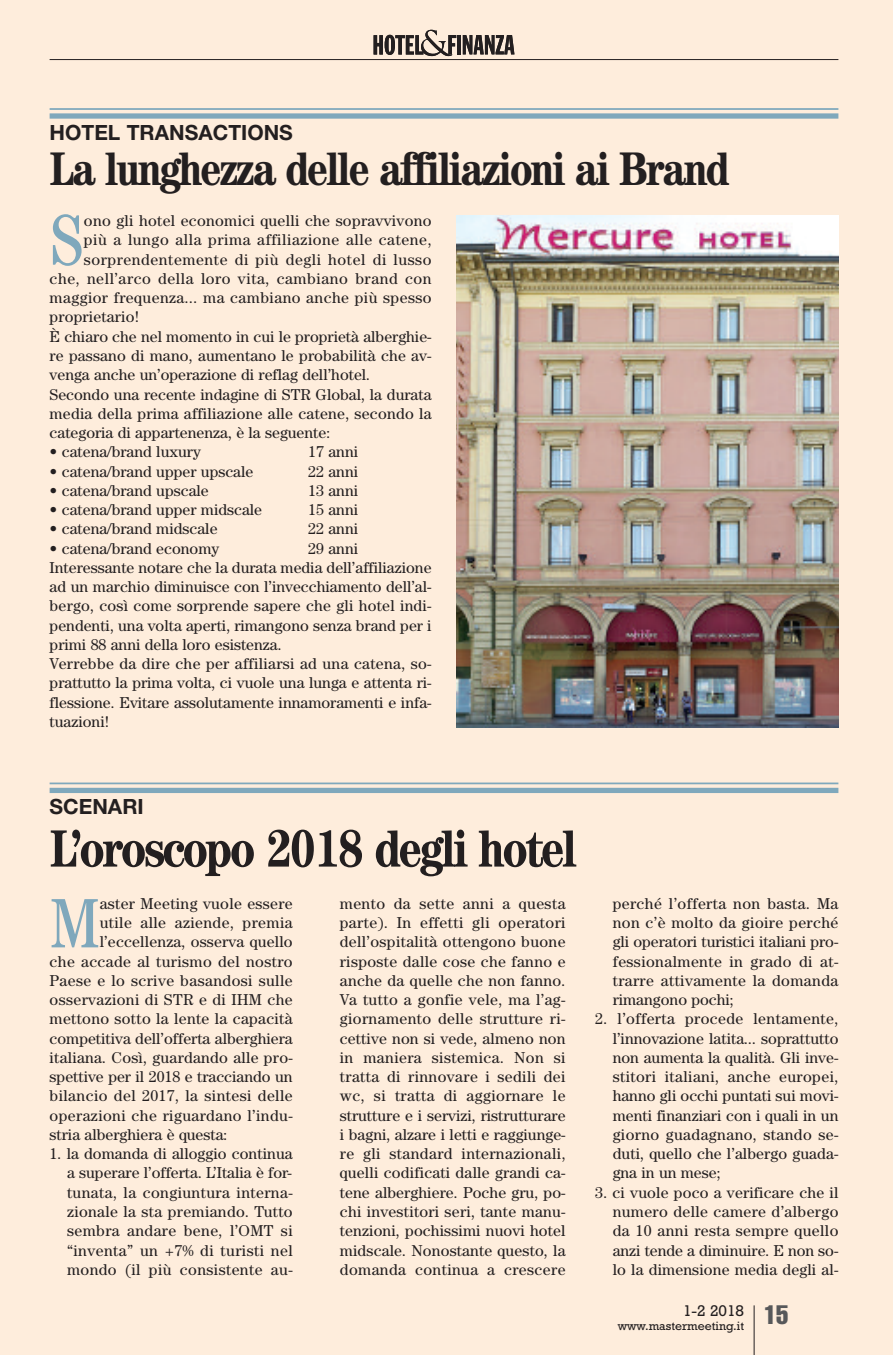
<style>
.page{position:relative;width:893px;height:1355px;background:#fff}
.page>*{position:absolute;margin:0;border:0;box-sizing:border-box;transform-origin:0 0}
.t1{font:condensed 71.75px "Century";color:#7fa8bc}
.t2{font:condensed 70px "Century";color:#7fa8bc}
.t3{font:700 condensed 52.5px "Century";letter-spacing:-.04em;color:#231f20}
.t4{font:700 condensed 47.25px "Century";letter-spacing:-.04em;color:#231f20}
.t5{font:700 21px "Helvetica Neue";color:#231f20}
.t6{font:15.75px/19.2px "Century";letter-spacing:.01em;color:#231f20;text-align:justify}
.t7{font:15.75px "Century";letter-spacing:.035em;color:#231f20}
.t8{font:15.75px "Rockwell";color:#231f20}
.t9{font:12.25px "Rockwell";color:#231f20}
</style>
<div class="page">
<div style="left:0;top:0;width:893px;height:1354px;background:#feeddc"></div>
<hr style="left:754px;top:1305px;width:1px;height:49px;background:#231f20">
<hr style="left:50px;top:59px;width:788px;height:1px;background:#231f20">
<hr style="left:457px;top:35px;width:4px;height:19px;background:#231f20">
<svg style="left:463px;top:35px;width:51px;height:19px"></svg>
<svg style="left:374px;top:30px;width:82px;height:26px"></svg>
<hr style="left:50px;top:108px;width:788px;height:2px;background:#7fa8bc">
<div style="left:50px;top:113px;width:788px;height:6px;background:#7fa8bc"></div>
<hr style="left:50px;top:782px;width:788px;height:2px;background:#7fa8bc">
<div style="left:50px;top:787px;width:788px;height:6px;background:#7fa8bc"></div>
<img style="left:456px;top:215px;width:382px;height:512px">
<h3 class="t5" style="left:50px;top:125px;width:245px">HOTEL TRANSACTIONS</h3>
<h3 class="t4" style="left:50px;top:153px;width:681px">La lunghezza delle affiliazioni ai Brand</h3>
<h1 class="t1" style="left:50px;top:215px;width:36px">S</h1>
<p class="t6" style="left:84px;top:212px;width:349px">ono gli hotel economici quelli che sopravvivono</p>
<p class="t7" style="left:84px;top:234px;width:349px">più a lungo alla prima affiliazione alle catene,</p>
<p class="t7" style="left:84px;top:254px;width:349px">sorprendentemente di più degli hotel di lusso</p>
<p class="t7" style="left:50px;top:273px;width:383px">che, nell’arco della loro vita, cambiano brand con</p>
<p class="t6" style="left:50px;top:289px;width:383px">maggior frequenza... ma cambiano anche più spesso</p>
<p class="t6" style="left:50px;top:309px;width:91px">proprietario!</p>
<p class="t6" style="left:50px;top:328px;width:383px">È chiaro che nel momento in cui le proprietà alberghie-</p>
<p class="t6" style="left:50px;top:347px;width:383px">re passano di mano, aumentano le probabilità che av-</p>
<p class="t6" style="left:50px;top:366px;width:322px">venga anche un’operazione di reflag dell’hotel.</p>
<p class="t6" style="left:50px;top:386px;width:383px">Secondo una recente indagine di STR Global, la durata</p>
<p class="t6" style="left:50px;top:405px;width:383px">media della prima affiliazione alle catene, secondo la</p>
<p class="t6" style="left:50px;top:424px;width:282px">categoria di appartenenza, è la seguente:</p>
<p class="t6" style="left:50px;top:443px;width:153px">• catena/brand luxury</p>
<p class="t6" style="left:308px;top:443px;width:51px">17 anni</p>
<p class="t6" style="left:50px;top:463px;width:205px">• catena/brand upper upscale</p>
<p class="t6" style="left:308px;top:463px;width:51px">22 anni</p>
<p class="t6" style="left:50px;top:482px;width:161px">• catena/brand upscale</p>
<p class="t6" style="left:308px;top:482px;width:51px">13 anni</p>
<p class="t6" style="left:50px;top:501px;width:214px">• catena/brand upper midscale</p>
<p class="t6" style="left:308px;top:501px;width:51px">15 anni</p>
<p class="t6" style="left:50px;top:520px;width:169px">• catena/brand midscale</p>
<p class="t6" style="left:308px;top:520px;width:51px">22 anni</p>
<p class="t6" style="left:50px;top:540px;width:171px">• catena/brand economy</p>
<p class="t6" style="left:50px;top:540px;width:383px;text-align:left;text-indent:259px">29 anni Interessante notare che la durata media dell’affiliazione ad un marchio diminuisce con l’invecchiamento dell’al&shy;bergo, così come sorprende sapere che gli hotel indi&shy;pendenti, una volta aperti, rimangono senza brand per i primi 88 anni della loro esistenza.<br>Verrebbe da dire che per affiliarsi ad una catena, so&shy;prattutto la prima volta, ci vuole una lunga e attenta ri&shy;flessione. Evitare assolutamente innamoramenti e infa&shy;tuazioni!</p>
<h3 class="t5" style="left:50px;top:799px;width:96px">SCENARI</h3>
<h3 class="t3" style="left:50px;top:830px;width:529px">L’oroscopo 2018 degli hotel</h3>
<h2 class="t2" style="left:50px;top:899px;width:52px">M</h2>
<p class="t6" style="left:100px;top:895px;width:194px">aster Meeting vuole essere</p>
<p class="t6" style="left:100px;top:914px;width:194px">utile alle aziende, premia</p>
<p class="t6" style="left:100px;top:933px;width:194px">l’eccellenza, osserva quello</p>
<p class="t6" style="left:50px;top:952px;width:245px">che accade al turismo del nostro</p>
<p class="t6" style="left:50px;top:972px;width:245px">Paese e lo scrive basandosi sulle</p>
<p class="t6" style="left:50px;top:991px;width:245px">osservazioni di STR e di IHM che</p>
<p class="t6" style="left:50px;top:1010px;width:245px">mettono sotto la lente la capacità</p>
<p class="t6" style="left:50px;top:1029px;width:245px">competitiva dell’offerta alberghiera</p>
<p class="t6" style="left:50px;top:1049px;width:245px">italiana. Così, guardando alle pro-</p>
<p class="t6" style="left:50px;top:1068px;width:245px">spettive per il 2018 e tracciando un</p>
<p class="t6" style="left:50px;top:1087px;width:245px">bilancio del 2017, la sintesi delle</p>
<p class="t6" style="left:50px;top:1106px;width:245px">operazioni che riguardano l’indu-</p>
<p class="t6" style="left:50px;top:1126px;width:179px">stria alberghiera è questa:</p>
<p class="t6" style="left:67px;top:1145px;width:227px;text-indent:-17px">1. la domanda di alloggio continua a superare l’offerta. L’Italia è for&shy;tunata, la congiuntura interna&shy;zionale la sta premiando. Tutto sembra andare bene, l’OMT si “inventa” un +7% di turisti nel mondo (il più consistente au-</p>
<p class="t6" style="left:340px;top:895px;width:227px">mento da sette anni a questa parte). In effetti gli operatori dell’ospitalità ottengono buone risposte dalle cose che fanno e anche da quelle che non fanno.<br>Va tutto a gonfie vele, ma l’ag&shy;giornamento delle strutture ri&shy;cettive non si vede, almeno non in maniera sistemica. Non si tratta di rinnovare i sedili dei wc, si tratta di aggiornare le strutture e i servizi, ristrutturare i bagni, alzare i letti e raggiunge&shy;re gli standard internazionali, quelli codificati dalle grandi ca&shy;tene alberghiere. Poche gru, po&shy;chi investitori seri, tante manu&shy;tenzioni, pochissimi nuovi hotel midscale. Nonostante questo, la domanda continua a crescere</p>
<p class="t6" style="left:613px;top:895px;width:227px">perché l’offerta non basta. Ma non c’è molto da gioire perché gli operatori turistici italiani pro&shy;fessionalmente in grado di at&shy;trarre attivamente la domanda rimangono pochi;</p>
<p class="t6" style="left:613px;top:1010px;width:227px;text-indent:-17px">2. l’offerta procede lentamente, l’innovazione latita... soprattutto non aumenta la qualità. Gli inve&shy;stitori italiani, anche europei, hanno gli occhi puntati sui movi&shy;menti finanziari con i quali in un giorno guadagnano, stando se&shy;duti, quello che l’albergo guada&shy;gna in un mese;</p>
<p class="t6" style="left:613px;top:1183px;width:227px;text-indent:-17px">3. ci vuole poco a verificare che il numero delle camere d’albergo da 10 anni resta sempre quello anzi tende a diminuire. E non so&shy;lo la dimensione media degli al-</p>
<p class="t8" style="left:683px;top:1305px;width:63px">1-2 2018</p>
<p class="t9" style="left:618px;top:1321px;width:172px">www.mastermeeting.it <sup>15</sup></p>
</div>
